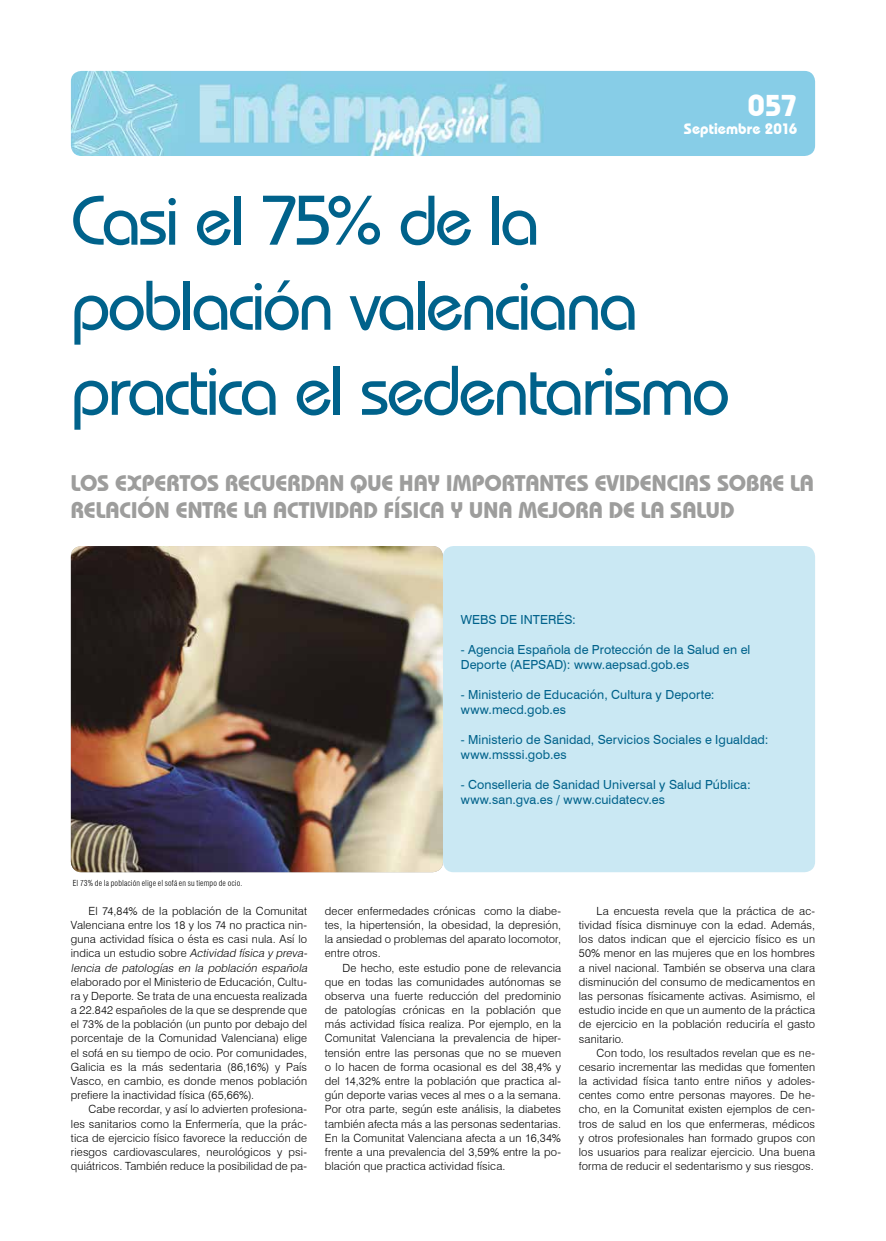
<style>
.page{position:relative;width:886px;height:1241px;background:#fff}
.page>*{position:absolute;margin:0;border:0;box-sizing:border-box;transform-origin:0 0}
.t1{font:500 70px/85px "Bauhaus IT Cby BT";letter-spacing:-.04em;color:#00628b}
.t2{font:700 30px "Bauhaus IT Cby BT";color:#fff}
.t3{font:700 22.5px/27px "Bauhaus IT Cby BT";color:#9d9d9c}
.t4{font:700 15px "Bauhaus IT Cby BT";color:#fff}
.t5{font:12.5px/15px "Swiss 721 BT";letter-spacing:.01em;color:#00628b}
.t6{font:300 11.25px/14.1px "Swiss 721 BT";letter-spacing:.01em;color:#000;text-align:justify}
.t7{font:300 condensed 8.12px "Swiss 721 BT";letter-spacing:.01em;color:#000}
.s1{font-style:italic}
</style>
<div class="page">
<img style="left:71px;top:71px;width:744px;height:85px">
<img style="left:71px;top:546px;width:372px;height:326px">
<div style="left:443px;top:546px;width:372px;height:326px;background:#cae8f3;border-radius:11px"></div>
<h2 class="t2" style="left:748px;top:87px;width:51px">057</h2>
<h3 class="t4" style="left:684px;top:119px;width:115px">Septiembre 2016</h3>
<h1 class="t1" style="left:71px;top:177px;width:660px">Casi el 75% de la población valenciana practica el sedentarismo</h1>
<h3 class="t3" style="left:71px;top:469px;width:744px">LOS EXPERTOS RECUERDAN QUE HAY IMPORTANTES EVIDENCIAS SOBRE LA<br>RELACIÓN ENTRE LA ACTIVIDAD FÍSICA Y UNA MEJORA DE LA SALUD</h3>
<p class="t5" style="left:461px;top:611px;width:117px">WEBS DE INTERÉS:</p>
<p class="t5" style="left:461px;top:641px;width:291px">- Agencia Española de Protección de la Salud en el<br>Deporte (AEPSAD): www.aepsad.gob.es</p>
<p class="t5" style="left:461px;top:686px;width:255px">- Ministerio de Educación, Cultura y Deporte: www.mecd.gob.es</p>
<p class="t5" style="left:461px;top:731px;width:309px">- Ministerio de Sanidad, Servicios Sociales e Igualdad: www.msssi.gob.es</p>
<p class="t5" style="left:461px;top:776px;width:291px">- Conselleria de Sanidad Universal y Salud Pública: www.san.gva.es / www.cuidatecv.es</p>
<p class="t7" style="left:73px;top:877px;width:171px">El 73% de la población elige el sofá en su tiempo de ocio.</p>
<p class="t6" style="left:71px;top:903px;width:240px;text-align:left;text-indent:18px">El 74,84% de la población de la Comunitat Valenciana entre los 18 y los 74 no practica nin&shy;guna actividad física o ésta es casi nula. Así lo i n d i c a u n e s t u d i o s o b re <span class="s1">Actividad física y preva&shy;lencia de patologías en la población española</span></p>
<p class="t6" style="left:71px;top:974px;width:238px">elaborado por el Ministerio de Educación, Cultu&shy;ra y Deporte. Se trata de una encuesta realizada a 22.842 españoles de la que se desprende que el 73% de la población (un punto por debajo del porcentaje de la Comunidad Valenciana) elige el sofá en su tiempo de ocio. Por comunidades, Galicia es la más sedentaria (86,16%) y País Vasco, en cambio, es donde menos población prefiere la inactividad física (65,66%).</p>
<p class="t6" style="left:71px;top:1101px;width:238px;text-indent:18px">Cabe recordar, y así lo advierten profesiona&shy;les sanitarios como la Enfermería, que la prác&shy;tica de ejercicio físico favorece la reducción de riesgos cardiovasculares, neurológicos y psi&shy;quiátricos. También reduce la posibilidad de pa-</p>
<p class="t6" style="left:325px;top:903px;width:238px">decer enfermedades crónicas como la diabe&shy;tes, la hipertensión, la obesidad, la depresión, la ansiedad o problemas del aparato locomotor, entre otros.</p>
<p class="t6" style="left:325px;top:960px;width:238px;text-indent:18px">De hecho, este estudio pone de relevancia que en todas las comunidades autónomas se observa una fuerte reducción del predominio de patologías crónicas en la población que más actividad física realiza. Por ejemplo, en la Comunitat Valenciana la prevalencia de hiper&shy;tensión entre las personas que no se mueven o lo hacen de forma ocasional es del 38,4% y del 14,32% entre la población que practica al&shy;gún deporte varias veces al mes o a la semana.<br>Por otra parte, según este análisis, la diabetes también afecta más a las personas sedentarias.<br>En la Comunitat Valenciana afecta a un 16,34% frente a una prevalencia del 3,59% entre la po&shy;blación que practica actividad física.</p>
<p class="t6" style="left:579px;top:903px;width:238px;text-indent:18px">La encuesta revela que la práctica de ac&shy;tividad física disminuye con la edad. Además, los datos indican que el ejercicio físico es un 50% menor en las mujeres que en los hombres a nivel nacional. También se observa una clara disminución del consumo de medicamentos en las personas físicamente activas. Asimismo, el estudio incide en que un aumento de la práctica de ejercicio en la población reduciría el gasto sanitario.</p>
<p class="t6" style="left:579px;top:1045px;width:238px;text-indent:18px">Con todo, los resultados revelan que es ne&shy;cesario incrementar las medidas que fomenten la actividad física tanto entre niños y adoles&shy;centes como entre personas mayores. De he&shy;cho, en la Comunitat existen ejemplos de cen&shy;tros de salud en los que enfermeras, médicos y otros profesionales han formado grupos con los usuarios para realizar ejercicio. Una buena forma de reducir el sedentarismo y sus riesgos.</p>
</div>
